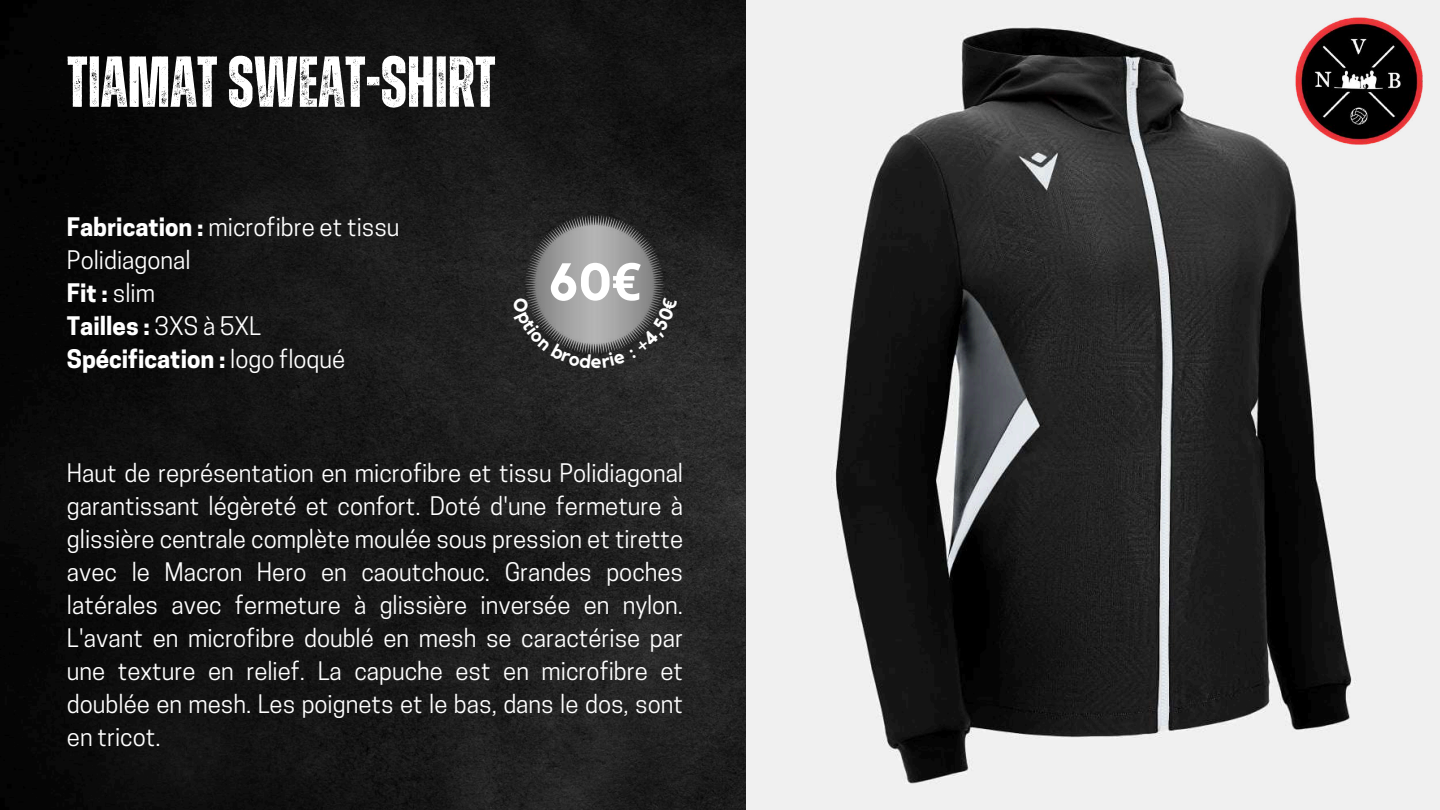
<style>
.page{position:relative;width:1440px;height:810px;background:#fff}
.page>*{position:absolute;margin:0;border:0;box-sizing:border-box;transform-origin:0 0}
.t1{font:700 72px "Zuume Rough";color:#fff}
.t2{font:700 52.1px "Kollektif";color:#fff}
.t3{font:24px/33px "Cooper Hewitt";color:#fff}
.s1{font-weight:700}
.s2{font-family:"Noto Sans"}
</style>
<div class="page">
<img style="left:0;top:0;width:747px;height:810px">
<img style="left:747px;top:0;width:693px;height:810px">
<img style="left:526px;top:215px;width:138px;height:82px">
<img style="left:1294px;top:16px;width:130px;height:130px">
<svg style="left:512px;top:297px;width:165px;height:71px;background:#585858"></svg>
<h1 class="t1" style="left:67px;top:49px;width:430px">TIAMATSWEAT-SHIRT</h1>
<p class="t3" style="left:67px;top:213px;width:334px"><span class="s1">Fabrication :</span> microfibre et tissu<br>Polidiagonal<br><span class="s1">Fit :</span> slim<br><span class="s1">Tailles :</span> 3XS à 5XL<br><span class="s1">Spécification :</span> logo floqué</p>
<h2 class="t2" style="left:548px;top:258px;width:94px">60<span class="s2">€</span></h2>
<p class="t3" style="left:67px;top:460px;width:618px;text-align:justify">Haut de représentation en microfibre et tissu Polidiagonal garantissant légèreté et confort. Doté d'une fermeture à glissière centrale complète moulée sous pression et tirette avec le Macron Hero en caoutchouc. Grandes poches latérales avec fermeture à glissière inversée en nylon.<br>L'avant en microfibre doublé en mesh se caractérise par une texture en relief. La capuche est en microfibre et doublée en mesh. Les poignets et le bas, dans le dos, sont en tricot.</p>
</div>
